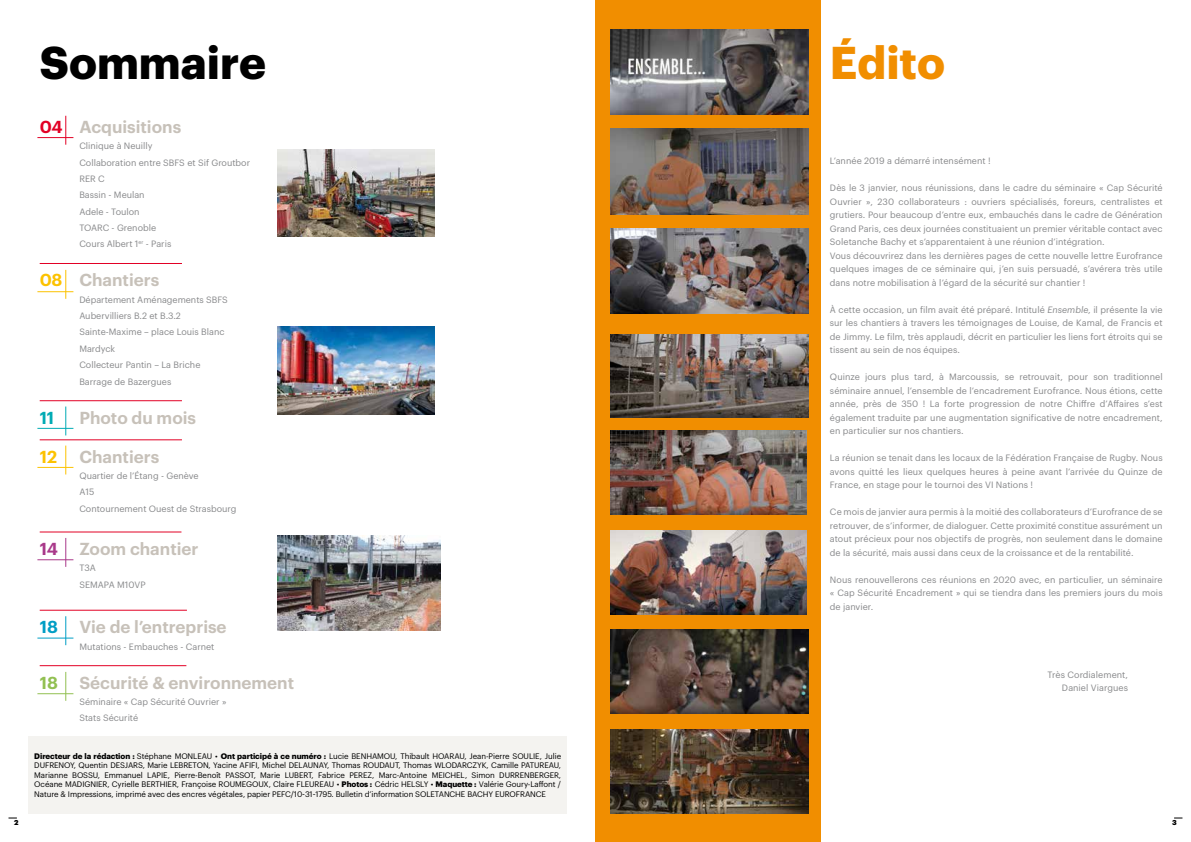
<style>
.page{position:relative;width:1191px;height:842px;background:#fff}
.page>*{position:absolute;margin:0;border:0;box-sizing:border-box;transform-origin:0 0}
.t1{font:700 45px "Graphik";color:#000}
.t2{font:700 45px "Graphik";color:#f18e00}
.t3{font:600 17px "Graphik";color:#c7c1b9}
.t4{font:600 17px "Graphik";color:#00abb4}
.t5{font:600 17px "Graphik";color:#fcc200}
.t6{font:600 17px "Graphik";color:#a9398a}
.t7{font:600 17px "Graphik";color:#009ec5}
.t8{font:600 17px "Graphik";color:#92c052}
.t9{font:9px/13.5px "Graphik";color:#87888a}
.t10{font:7.9px/9.5px "Graphik";letter-spacing:-.01em;color:#000;text-align:justify}
.t11{font:900 7px "Graphik";color:#000}
.s1{color:#e20025}
.s2{color:#fcc200}
.s3{font-weight:700}
.s4{font-style:italic}
</style>
<div class="page">
<hr style="left:40px;top:263px;width:142px;height:1px;background:#e20025">
<hr style="left:40px;top:400px;width:142px;height:1px;background:#e20025">
<hr style="left:40px;top:440px;width:142px;height:1px;background:#e20025">
<hr style="left:40px;top:532px;width:141px;height:1px;background:#e20025">
<hr style="left:40px;top:610px;width:147px;height:1px;background:#e20025">
<hr style="left:40px;top:665px;width:146px;height:1px;background:#e20025">
<div style="left:28px;top:736px;width:539px;height:78px;background:#f4f3f0"></div>
<img style="left:278px;top:149px;width:157px;height:87px">
<img style="left:278px;top:536px;width:163px;height:94px">
<img style="left:278px;top:327px;width:157px;height:87px">
<div style="left:595px;top:0;width:226px;height:842px;background:#f18e00"></div>
<svg style="left:66px;top:116px;width:1px;height:29px"></svg>
<hr style="left:37px;top:137px;width:36px;height:1px;background:#e20025">
<svg style="left:66px;top:270px;width:1px;height:29px"></svg>
<hr style="left:37px;top:291px;width:36px;height:1px;background:#fcc200">
<svg style="left:66px;top:446px;width:1px;height:28px"></svg>
<hr style="left:37px;top:467px;width:36px;height:1px;background:#fcc200">
<svg style="left:66px;top:406px;width:1px;height:29px"></svg>
<hr style="left:37px;top:428px;width:36px;height:1px;background:#00abb4">
<svg style="left:66px;top:538px;width:1px;height:29px"></svg>
<hr style="left:37px;top:559px;width:36px;height:1px;background:#a9398a">
<svg style="left:66px;top:672px;width:1px;height:29px"></svg>
<hr style="left:37px;top:693px;width:36px;height:1px;background:#92c052">
<svg style="left:66px;top:616px;width:1px;height:29px"></svg>
<hr style="left:37px;top:638px;width:36px;height:1px;background:#009ec5">
<img style="left:610px;top:29px;width:198px;height:85px">
<img style="left:610px;top:129px;width:198px;height:85px">
<img style="left:610px;top:229px;width:198px;height:85px">
<img style="left:610px;top:335px;width:198px;height:82px">
<img style="left:610px;top:430px;width:197px;height:84px">
<img style="left:610px;top:531px;width:196px;height:83px">
<img style="left:610px;top:629px;width:198px;height:85px">
<img style="left:610px;top:729px;width:198px;height:85px">
<h1 class="t1" style="left:40px;top:28px;width:228px">Sommaire</h1>
<h2 class="t3" style="left:40px;top:114px;width:143px"><span class="s1">04</span> Acquisitions</h2>
<p class="t9" style="left:79px;top:137px;width:172px;line-height:16.4px">Clinique à Neuilly<br>Collaboration entre SBFS et Sif Groutbor<br>RER C<br>Bassin - Meulan<br>Adele - Toulon<br>TOARC - Grenoble<br>Cours Albert 1<sup>er</sup> - Paris</p>
<h2 class="t3" style="left:40px;top:267px;width:121px"><span class="s2">08</span> Chantiers</h2>
<p class="t9" style="left:79px;top:291px;width:150px;line-height:16.4px">Département Aménagements SBFS<br>Aubervilliers B.2 et B.3.2<br>Sainte-Maxime – place Louis Blanc<br>Mardyck<br>Collecteur Pantin – La Briche<br>Barrage de Bazergues</p>
<h2 class="t4" style="left:40px;top:404px;width:16px">11</h2>
<h2 class="t3" style="left:79px;top:404px;width:118px">Photo du mois</h2>
<h2 class="t5" style="left:40px;top:444px;width:19px">12</h2>
<h2 class="t3" style="left:79px;top:444px;width:81px">Chantiers</h2>
<p class="t9" style="left:79px;top:467px;width:159px;line-height:16.4px">Quartier de l’Étang - Genève<br>A15<br>Contournement Ouest de Strasbourg</p>
<h2 class="t6" style="left:40px;top:536px;width:20px">14</h2>
<h2 class="t3" style="left:79px;top:536px;width:121px">Zoom chantier</h2>
<p class="t9" style="left:79px;top:559px;width:68px;line-height:16.4px">T3A<br>SEMAPA M10VP</p>
<h2 class="t7" style="left:40px;top:614px;width:20px">18</h2>
<h2 class="t3" style="left:79px;top:614px;width:149px">Vie de l’entreprise</h2>
<p class="t9" style="left:79px;top:639px;width:137px">Mutations - Embauches - Carnet</p>
<h2 class="t8" style="left:40px;top:669px;width:20px">18</h2>
<h2 class="t3" style="left:79px;top:669px;width:216px">Sécurité &amp; environnement</h2>
<p class="t9" style="left:79px;top:693px;width:149px;line-height:16.4px">Séminaire « Cap Sécurité Ouvrier »<br>Stats Sécurité</p>
<p class="t10" style="left:34px;top:751px;width:528px"><span class="s3">Directeur de la rédaction :</span> Stéphane MONLEAU • <span class="s3">Ont participé à ce numéro :</span> Lucie BENHAMOU, Thibault HOARAU, Jean-Pierre SOULIE, Julie DUFRENOY, Quentin DESJARS, Marie LEBRETON, Yacine AFIFI, Michel DELAUNAY, Thomas ROUDAUT, Thomas WLODARCZYK, Camille PATUREAU, Marianne BOSSU, Emmanuel LAPIE, Pierre-Benoît PASSOT, Marie LUBERT, Fabrice PEREZ, Marc-Antoine MEICHEL, Simon DURRENBERGER, Océane MADIGNIER, Cyrielle BERTHIER, Françoise ROUMEGOUX, Claire FLEUREAU • <span class="s3">Photos :</span> Cédric HELSLY • <span class="s3">Maquette :</span> Valérie Goury-Laffont / Nature &amp; Impressions, imprimé avec des encres végétales, papier PEFC/10-31-1795. Bulletin d’information SOLETANCHE BACHY EUROFRANCE</p>
<h1 class="t2" style="left:830px;top:28px;width:117px">Édito</h1>
<p class="t9" style="left:830px;top:153px;width:162px">L’année 2019 a démarré intensément !</p>
<p class="t9" style="left:830px;top:180px;width:334px">Dès le 3 janvier, nous réunissions, dans le cadre du séminaire « Cap Sécurité Ouvrier », 230 collaborateurs : ouvriers spécialisés, foreurs, centralistes et grutiers. Pour beaucoup d’entre eux, embauchés dans le cadre de Génération Grand Paris, ces deux journées constituaient un premier véritable contact avec Soletanche Bachy et s’apparentaient à une réunion d’intégration.<br>Vous découvrirez dans les dernières pages de cette nouvelle lettre Eurofrance quelques images de ce séminaire qui, j’en suis persuadé, s’avérera très utile dans notre mobilisation à l’égard de la sécurité sur chantier !</p>
<p class="t9" style="left:830px;top:302px;width:334px;text-align:justify">À cette occasion, un film avait été préparé. Intitulé <span class="s4">Ensemble</span>, il présente la vie sur les chantiers à travers les témoignages de Louise, de Kamal, de Francis et de Jimmy. Le film, très applaudi, décrit en particulier les liens fort étroits qui se tissent au sein de nos équipes.</p>
<p class="t9" style="left:830px;top:369px;width:334px;text-align:justify">Quinze jours plus tard, à Marcoussis, se retrouvait, pour son traditionnel séminaire annuel, l’ensemble de l’encadrement Eurofrance. Nous étions, cette année, près de 350 ! La forte progression de notre Chiffre d’Affaires s’est également traduite par une augmentation significative de notre encadrement, en particulier sur nos chantiers.</p>
<p class="t9" style="left:830px;top:450px;width:334px;text-align:justify">La réunion se tenait dans les locaux de la Fédération Française de Rugby. Nous avons quitté les lieux quelques heures à peine avant l’arrivée du Quinze de France, en stage pour le tournoi des VI Nations !</p>
<p class="t9" style="left:830px;top:504px;width:334px;text-align:justify">Ce mois de janvier aura permis à la moitié des collaborateurs d’Eurofrance de se retrouver, de s’informer, de dialoguer. Cette proximité constitue assurément un atout précieux pour nos objectifs de progrès, non seulement dans le domaine de la sécurité, mais aussi dans ceux de la croissance et de la rentabilité.</p>
<p class="t9" style="left:830px;top:572px;width:334px;text-align:justify">Nous renouvellerons ces réunions en 2020 avec, en particulier, un séminaire « Cap Sécurité Encadrement » qui se tiendra dans les premiers jours du mois de janvier.</p>
<p class="t9" style="left:1047px;top:667px;width:82px;text-align:right">Très Cordialement,<br>Daniel Viargues</p>
<p class="t11" style="left:14px;top:817px;width:6px">2</p>
<p class="t11" style="left:1172px;top:817px;width:6px">3</p>
</div>
